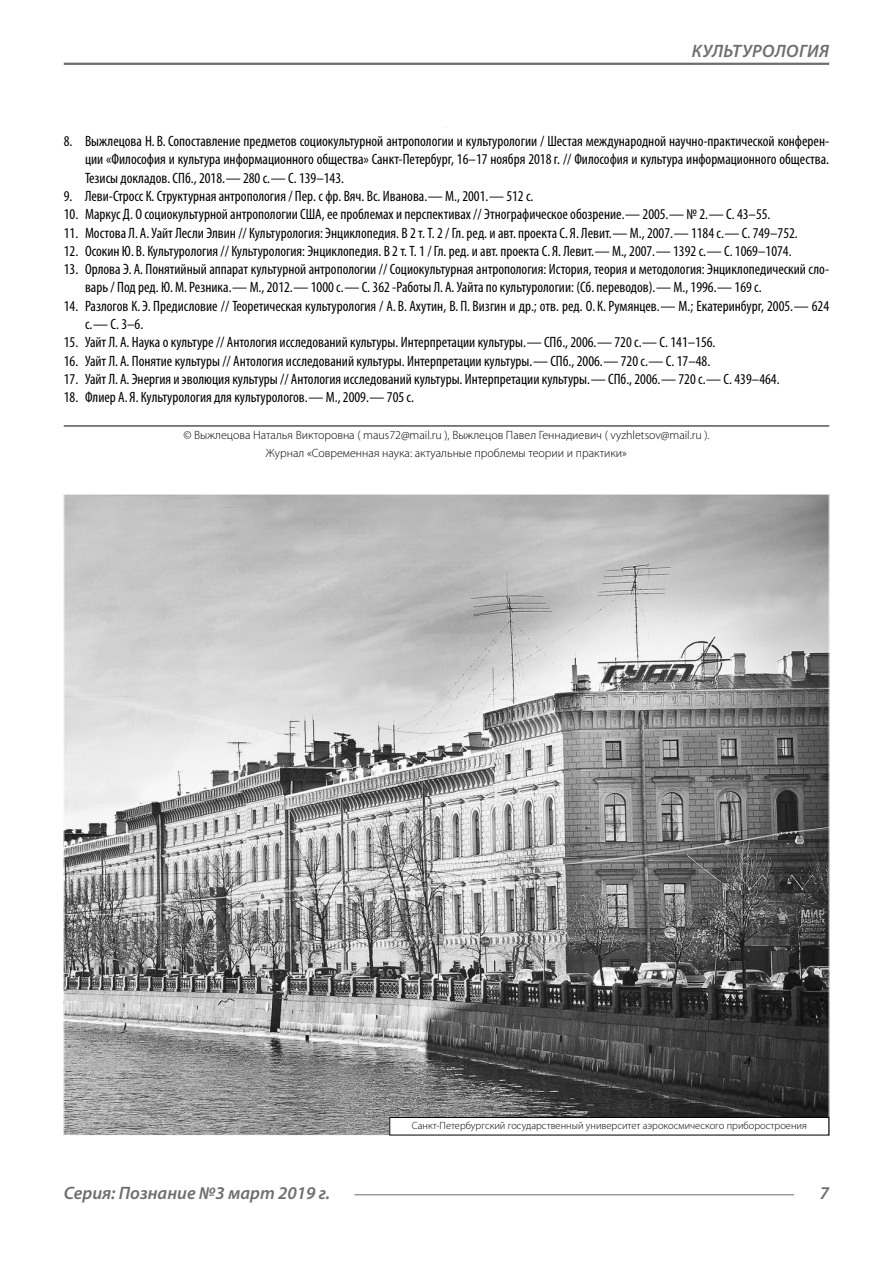
<style>
.page{position:relative;width:893px;height:1263px;background:#fff}
.page>*{position:absolute;margin:0;border:0;box-sizing:border-box;transform-origin:0 0}
.t1{font:italic 600 18px "Myriad Pro";color:#6e6e6e}
.t2{font:condensed 15px/18.3px "Myriad Pro";color:#000}
.Copy{font:300 12px/18.3px "Myriad Pro";color:#000;text-align:center}
.Author-doc{font:300 10.5px "Myriad Pro";color:#000}
</style>
<div class="page">
<hr style="left:64px;top:426px;width:765px;height:1px;background:#000">
<hr style="left:64px;top:63px;width:765px;height:2px;background:#6e6e6e">
<hr style="left:354px;top:1194px;width:440px;height:1px;background:#6e6e6e">
<img style="left:65px;top:496px;width:763px;height:638px">
<div style="left:390px;top:1117px;width:439px;height:18px;background:#fff"></div>
<div style="left:389px;top:1117px;width:440px;height:18px;border:1px solid #000"></div>
<p class="t1" style="left:692px;top:39px;width:119px">Культурология</p>
<p class="t2" style="left:85px;top:132px;width:746px;text-align:justify;text-indent:-21px">8. Выжлецова Н. В. Сопоставление предметов социокультурной антропологии и культурологии / Шестая международной научно-практической конферен&shy;ции «Философия и культура информационного общества» Санкт-Петербург, 16–17 ноября 2018 г. // Философия и культура информационного общества.<br>Тезисы докладов. СПб., 2018.— 280 с.— С. 139–143.</p>
<p class="t2" style="left:64px;top:187px;width:471px">9. Леви-Стросс К. Структурная антропология / Пер. с фр. Вяч. Вс. Иванова.— М., 2001.— 512 с.</p>
<p class="t2" style="left:64px;top:205px;width:708px">10. Маркус Д. О социокультурной антропологии США, ее проблемах и перспективах // Этнографическое обозрение.— 2005.— № 2.— С. 43–55.</p>
<p class="t2" style="left:64px;top:223px;width:735px">11. Мостова Л. А. Уайт Лесли Элвин // Культурология: Энциклопедия. В 2 т. Т. 2 / Гл. ред. и авт. проекта С. Я. Левит.— М., 2007.— 1184 с.— С. 749–752.</p>
<p class="t2" style="left:64px;top:242px;width:729px">12. Осокин Ю. В. Культурология // Культурология: Энциклопедия. В 2 т. Т. 1 / Гл. ред. и авт. проекта С. Я. Левит.— М., 2007.— 1392 с.— С. 1069–1074.</p>
<p class="t2" style="left:85px;top:260px;width:746px;text-indent:-21px">13. Орлова Э. А. Понятийный аппарат культурной антропологии // Социокультурная антропология: История, теория и методология: Энциклопедический сло&shy;варь / Под ред. Ю.М. Резника.— М., 2012.— 1000 с.— С. 362 -Работы Л. А. Уайта по культурологии: (Сб. переводов).— М., 1996.— 169 с.</p>
<p class="t2" style="left:85px;top:296px;width:746px;text-indent:-21px">14. Разлогов К.Э. Предисловие // Теоретическая культурология / А. В. Ахутин, В. П. Визгин и др.; отв. ред. О.К. Румянцев.— М.; Екатеринбург, 2005.— 624 с.— С. 3–6.</p>
<p class="t2" style="left:64px;top:333px;width:653px">15. Уайт Л. А. Наука о культуре // Антология исследований культуры. Интерпретации культуры.— СПб., 2006.— 720 с.— С. 141–156.</p>
<p class="t2" style="left:64px;top:351px;width:648px">16. Уайт Л. А. Понятие культуры // Антология исследований культуры. Интерпретации культуры.— СПб., 2006.— 720 с.— С. 17–48.</p>
<p class="t2" style="left:64px;top:370px;width:717px">17. Уайт Л. А. Энергия и эволюция культуры // Антология исследований культуры. Интерпретации культуры.— СПб., 2006.— 720 с.— С. 439–464.</p>
<p class="t2" style="left:64px;top:388px;width:352px">18. Флиер А. Я. Культурология для культурологов.— М., 2009.— 705 с.</p>
<p class="Copy" style="left:183px;top:426px;width:528px">© Выжлецова Наталья Викторовна ( maus72@mail.ru ), Выжлецов Павел Геннадиевич ( vyzhletsov@mail.ru ).<br>Журнал «Современная наука: актуальные проблемы теории и практики»</p>
<p class="Author-doc" style="left:412px;top:1119px;width:397px">Санкт-Петербургский государственный университет аэрокосмического приборостроения</p>
<p class="t1" style="left:64px;top:1182px;width:268px">Серия: Познание №3 март 2019 г.</p>
<p class="t1" style="left:820px;top:1182px;width:11px">7</p>
</div>
